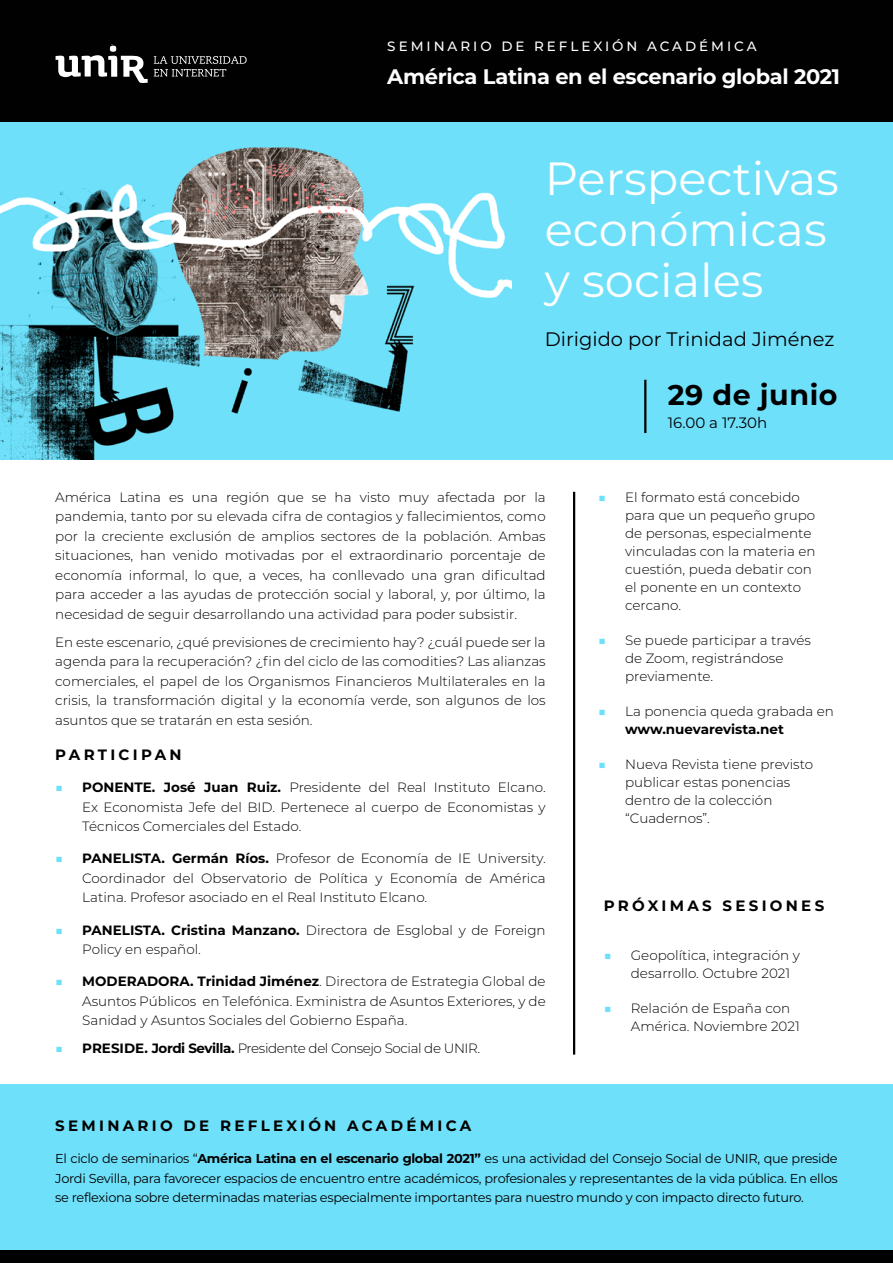
<style>
.page{position:relative;width:893px;height:1263px;background:#fff}
.page>*{position:absolute;margin:0;border:0;box-sizing:border-box;transform-origin:0 0}
.t1{font:46.5px/51px "Montserrat";color:#fff}
.t2{font:700 28.5px "Montserrat";letter-spacing:.02em;color:#000}
.t3{font:700 21px "Montserrat";letter-spacing:-.015em;color:#fff}
.t4{font:19.5px "Montserrat";color:#010102}
.t5{font:700 15px "Montserrat";letter-spacing:.22em;color:#000}
.t6{font:15px "Montserrat";color:#000}
.t7{font:300 13.5px/19.5px "Montserrat";color:#000}
.t8{font:300 13.5px "Montserrat";letter-spacing:-.03em;color:#000}
.t9{font:500 13.5px "Montserrat";letter-spacing:.22em;color:#fff}
.t10{font:12.9px/19.5px "Montserrat";letter-spacing:-.025em;color:#000;text-align:justify}
.s1{color:#6fe0fa}
.s2{font-weight:700}
</style>
<div class="page">
<div style="left:0;top:119px;width:893px;height:340px;background:#6fe0fa"></div>
<img style="left:0;top:121px;width:511px;height:338px">
<div style="left:0;top:0;width:893px;height:121px;background:#010102"></div>
<svg style="left:56px;top:46px;width:92px;height:37px"></svg>
<svg style="left:154px;top:56px;width:93px;height:20px"></svg>
<hr style="left:644px;top:380px;width:2px;height:53px;background:#000">
<div style="left:0;top:1085px;width:893px;height:166px;background:#6fe0fa"></div>
<hr style="left:573px;top:492px;width:2px;height:562px;background:#000">
<div style="left:0;top:1251px;width:893px;height:12px;background:#010102"></div>
<p class="t9" style="left:387px;top:37px;width:371px">SEMINARIO DE REFLEXIÓN ACADÉMICA</p>
<h3 class="t3" style="left:387px;top:61px;width:454px">América Latina en el escenario global 2021</h3>
<h1 class="t1" style="left:545px;top:151px;width:296px">Perspectivas económicas y sociales</h1>
<h3 class="t4" style="left:545px;top:326px;width:291px">Dirigido por Trinidad Jiménez</h3>
<h2 class="t2" style="left:668px;top:374px;width:171px">29 de junio</h2>
<p class="t6" style="left:668px;top:412px;width:101px">16.00 a 17.30h</p>
<p class="t7" style="left:55px;top:487px;width:492px;text-align:justify">América Latina es una región que se ha visto muy afectada por la pandemia, tanto por su elevada cifra de contagios y fallecimientos, como por la creciente exclusión de amplios sectores de la población. Ambas situaciones, han venido motivadas por el extraordinario porcentaje de economía informal, lo que, a veces, ha conllevado una gran dificultad para acceder a las ayudas de protección social y laboral, y, por último, la necesidad de seguir desarrollando una actividad para poder subsistir.</p>
<p class="t7" style="left:55px;top:632px;width:492px;text-align:justify">En este escenario, ¿qué previsiones de crecimiento hay? ¿cuál puede ser la agenda para la recuperación? ¿fin del ciclo de las comodities? Las alianzas comerciales, el papel de los Organismos Financieros Multilaterales en la crisis, la transformación digital y la economía verde, son algunos de los asuntos que se tratarán en esta sesión.</p>
<p class="t5" style="left:55px;top:744px;width:128px">PARTICIPAN</p>
<p class="t7" style="left:82px;top:777px;width:465px;text-align:justify;text-indent:-27px"><span class="s1">■</span> <span class="s2">PONENTE. José Juan Ruiz.</span> Presidente del Real Instituto Elcano.<br>Ex Economista Jefe del BID. Pertenece al cuerpo de Economistas y Técnicos Comerciales del Estado.</p>
<p class="t7" style="left:82px;top:848px;width:465px;text-align:justify;text-indent:-27px"><span class="s1">■</span> <span class="s2">PANELISTA. Germán Ríos.</span> Profesor de Economía de IE University.<br>Coordinador del Observatorio de Política y Economía de América Latina. Profesor asociado en el Real Instituto Elcano.</p>
<p class="t7" style="left:82px;top:920px;width:465px;text-indent:-27px"><span class="s1">■</span> <span class="s2">PANELISTA. Cristina Manzano.</span> Directora de Esglobal y de Foreign<br>Policy en español.</p>
<p class="t7" style="left:82px;top:971px;width:465px;text-align:justify;text-indent:-27px"><span class="s1">■</span> <span class="s2">MODERADORA. Trinidad Jiménez</span>. Directora de Estrategia Global de Asuntos Públicos en Telefónica. Exministra de Asuntos Exteriores, y de Sanidad y Asuntos Sociales del Gobierno España.</p>
<p class="t8" style="left:55px;top:1039px;width:426px"><span class="s1">■</span> <span class="s2">PRESIDE. Jordi Sevilla.</span> Presidente del Consejo Social de UNIR.</p>
<p class="t7" style="left:625px;top:488px;width:192px;line-height:18px;text-indent:-27px"><span class="s1">■</span> El formato está concebido para que un pequeño grupo de personas, especialmente vinculadas con la materia en cuestión, pueda debatir con el ponente en un contexto cercano.</p>
<p class="t7" style="left:625px;top:631px;width:187px;line-height:18px;text-indent:-27px"><span class="s1">■</span> Se puede participar a través de Zoom, registrándose previamente.</p>
<p class="t7" style="left:625px;top:702px;width:210px;line-height:18px;text-indent:-27px"><span class="s1">■</span> La ponencia queda grabada en <span class="s2">www.nuevarevista.net</span></p>
<p class="t7" style="left:625px;top:755px;width:189px;line-height:18px;text-indent:-27px"><span class="s1">■</span> Nueva Revista tiene previsto publicar estas ponencias dentro de la colección “Cuadernos”.</p>
<p class="t5" style="left:604px;top:895px;width:222px">PRÓXIMAS SESIONES</p>
<p class="t7" style="left:631px;top:945px;width:170px;line-height:18px;text-indent:-27px"><span class="s1">■</span> Geopolítica, integración y desarrollo. Octubre 2021</p>
<p class="t7" style="left:631px;top:998px;width:170px;line-height:18px;text-indent:-27px"><span class="s1">■</span> Relación de España con<br>América. Noviembre 2021</p>
<p class="t5" style="left:55px;top:1115px;width:417px">SEMINARIO DE REFLEXIÓN ACADÉMICA</p>
<p class="t10" style="left:55px;top:1148px;width:784px">El ciclo de seminarios “<span class="s2">América Latina en el escenario global 2021”</span> es una actividad del Consejo Social de UNIR, que preside Jordi Sevilla, para favorecer espacios de encuentro entre académicos, profesionales y representantes de la vida pública. En ellos se reflexiona sobre determinadas materias especialmente importantes para nuestro mundo y con impacto directo futuro.</p>
</div>
